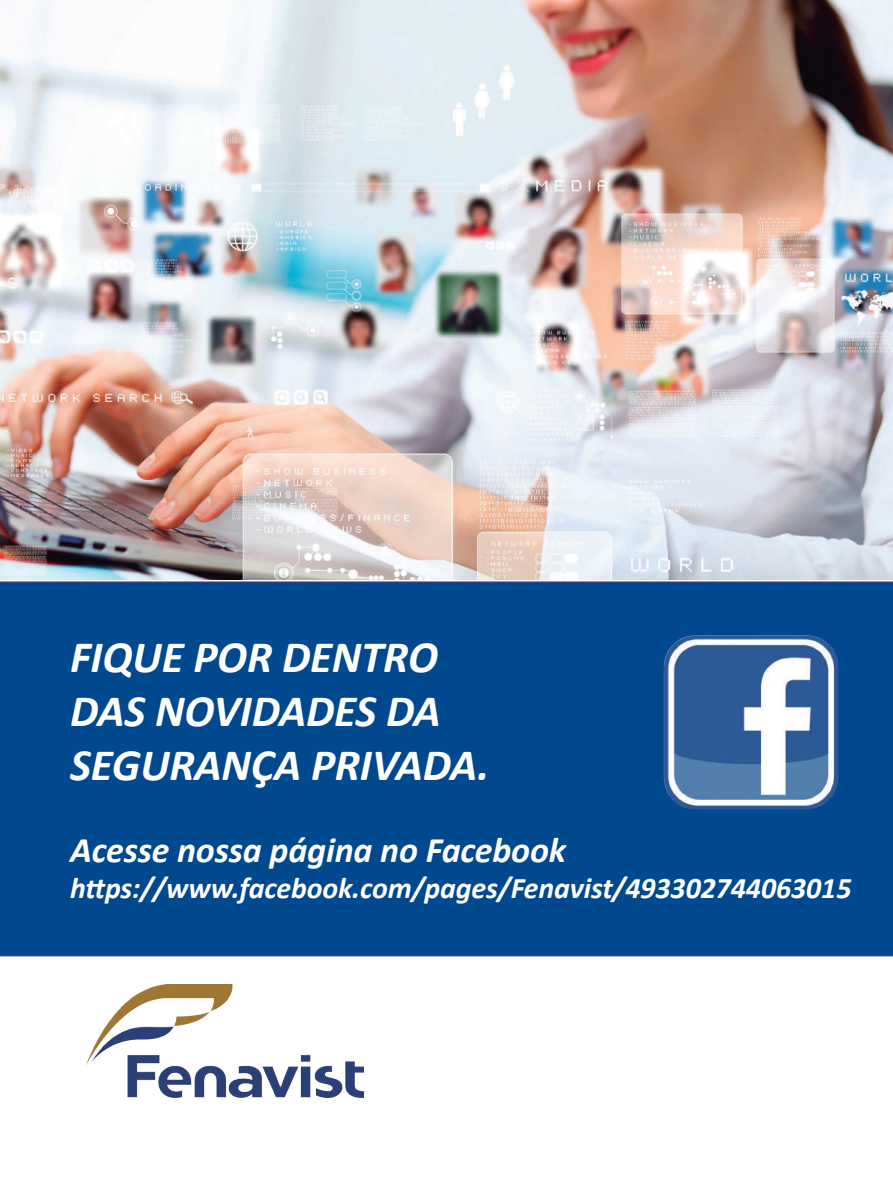
<style>
.page{position:relative;width:893px;height:1191px;background:#fff}
.page>*{position:absolute;margin:0;border:0;box-sizing:border-box;transform-origin:0 0}
.t1{font:italic 700 45px/54px "Calibri";letter-spacing:-.005em;color:#fff}
.t2{font:italic 700 36px "Calibri";letter-spacing:-.005em;color:#fff}
.t3{font:italic 700 30px "Calibri";letter-spacing:-.005em;color:#fff}
</style>
<div class="page">
<img style="left:0;top:0;width:893px;height:579px">
<div style="left:0;top:581px;width:893px;height:375px;background:#01498e"></div>
<img style="left:661px;top:632px;width:179px;height:179px">
<svg style="left:0;top:956px;width:893px;height:142px"></svg>
<img style="left:85px;top:984px;width:279px;height:113px">
<h1 class="t1" style="left:70px;top:629px;width:421px">FIQUE POR DENTRO<br>DAS NOVIDADES DA<br>SEGURANÇA PRIVADA.</h1>
<p class="t2" style="left:70px;top:827px;width:497px">Acesse nossa página no Facebook</p>
<p class="t3" style="left:70px;top:868px;width:783px">https://www.facebook.com/pages/Fenavist/493302744063015</p>
</div>
